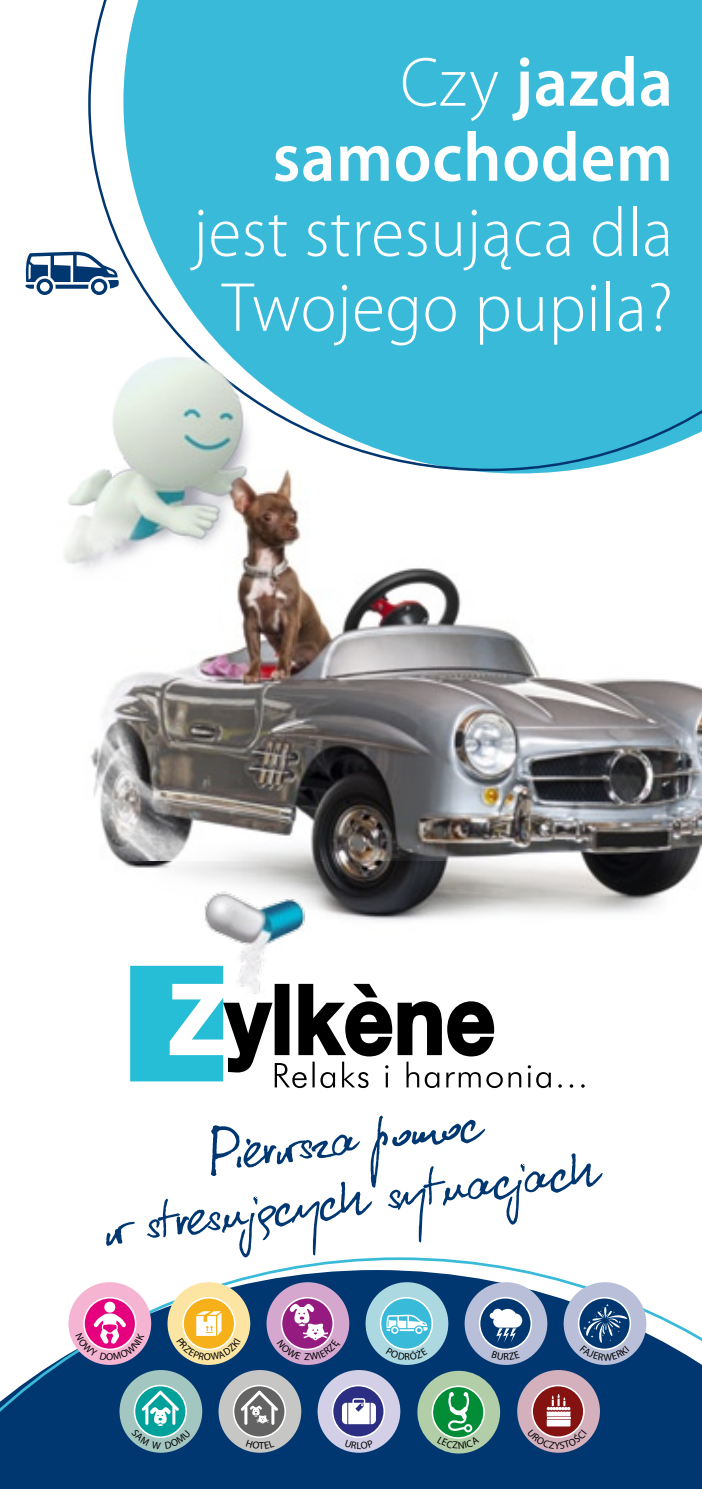
<style>
.page{position:relative;width:702px;height:1489px;background:#fff}
.page>*{position:absolute;margin:0;border:0;box-sizing:border-box;transform-origin:0 0}
.t1{font:75px/60px "Kuba reczny";color:#003770;text-align:center;scale:.96 1}
.t2{font:300 70px/75px "Myriad Pro";letter-spacing:.01em;color:#fff;text-align:center;scale:.96 1}
.t3{font:600 70px/75px "Myriad Pro";color:#fff;text-align:right;scale:.96 1}
.s1{font-weight:300}
</style>
<div class="page">
<img style="left:120px;top:861px;width:577px;height:60px">
<svg style="left:0;top:1257px;width:702px;height:231px"></svg>
<div style="left:88px;top:0;width:614px;height:133px;background:#39bad9"></div>
<div style="left:68px;top:1282px;width:83px;height:82px;background:#f5b5d2;border-radius:50%"></div>
<div style="left:167px;top:1282px;width:83px;height:82px;background:#fce4a3;border-radius:50%"></div>
<svg style="left:183px;top:1297px;width:52px;height:52px"></svg>
<div style="left:266px;top:1282px;width:83px;height:82px;background:#d6a7ce;border-radius:50%"></div>
<svg style="left:281px;top:1297px;width:52px;height:52px"></svg>
<div style="left:365px;top:1282px;width:83px;height:82px;background:#acd9e1;border-radius:50%"></div>
<div style="left:380px;top:1297px;width:52px;height:52px;background:#39bad9;border-radius:50%"></div>
<div style="left:380px;top:1296px;width:53px;height:53px;border:2px solid #fff;border-radius:50%"></div>
<svg style="left:386px;top:1314px;width:41px;height:19px"></svg>
<div style="left:464px;top:1282px;width:83px;height:82px;background:#b9bfd8;border-radius:50%"></div>
<svg style="left:479px;top:1297px;width:52px;height:52px"></svg>
<div style="left:479px;top:1296px;width:53px;height:53px;border:2px solid #fff;border-radius:50%"></div>
<svg style="left:489px;top:1308px;width:33px;height:34px"></svg>
<div style="left:563px;top:1282px;width:83px;height:82px;background:#b9bfd8;border-radius:50%"></div>
<svg style="left:578px;top:1297px;width:52px;height:52px"></svg>
<div style="left:578px;top:1296px;width:53px;height:53px;border:2px solid #fff;border-radius:50%"></div>
<div style="left:119px;top:1369px;width:83px;height:83px;background:#a4c6c0;border-radius:50%"></div>
<svg style="left:134px;top:1385px;width:52px;height:51px"></svg>
<div style="left:218px;top:1369px;width:83px;height:83px;background:#c6c6c5;border-radius:50%"></div>
<div style="left:233px;top:1385px;width:52px;height:51px;background:#646363;border-radius:50%"></div>
<div style="left:233px;top:1384px;width:53px;height:53px;border:2px solid #fff;border-radius:50%"></div>
<hr style="left:244px;top:1405px;width:3px;height:19px;background:#fff;border-radius:2px">
<hr style="left:271px;top:1405px;width:3px;height:19px;background:#fff;border-radius:2px">
<svg style="left:241px;top:1390px;width:37px;height:33px"></svg>
<div style="left:317px;top:1369px;width:83px;height:83px;background:#d2cfe7;border-radius:50%"></div>
<svg style="left:332px;top:1385px;width:52px;height:51px"></svg>
<div style="left:332px;top:1384px;width:53px;height:53px;border:2px solid #fff;border-radius:50%"></div>
<svg style="left:342px;top:1397px;width:34px;height:26px"></svg>
<div style="left:517px;top:1369px;width:83px;height:83px;background:#d4b0bc;border-radius:50%"></div>
<svg style="left:532px;top:1385px;width:52px;height:51px"></svg>
<img style="left:180px;top:879px;width:148px;height:86px">
<svg style="left:130px;top:965px;width:454px;height:122px"></svg>
<img style="left:64px;top:133px;width:638px;height:728px">
<svg style="left:25px;top:252px;width:94px;height:43px"></svg>
<svg style="left:75px;top:1300px;width:70px;height:60px"></svg>
<svg style="left:176px;top:1311px;width:65px;height:49px"></svg>
<svg style="left:277px;top:1303px;width:63px;height:57px"></svg>
<svg style="left:386px;top:1347px;width:41px;height:13px"></svg>
<svg style="left:580px;top:1303px;width:49px;height:57px"></svg>
<svg style="left:131px;top:1390px;width:60px;height:58px"></svg>
<svg style="left:416px;top:1369px;width:85px;height:85px;background:#619c86"></svg>
<svg style="left:527px;top:1393px;width:60px;height:55px"></svg>
<p class="t3" style="left:272px;top:43px;width:418px"><span class="s1">Czy</span> jazda samochodem</p>
<p class="t2" style="left:193px;top:194px;width:501px">jest stresująca dla<br>Twojego pupila?</p>
<p class="t1" style="left:95px;top:1149px;width:519px;rotate:-7deg">Pierwsza pomoc<br>w stresujących sytuacjach</p>
</div>
